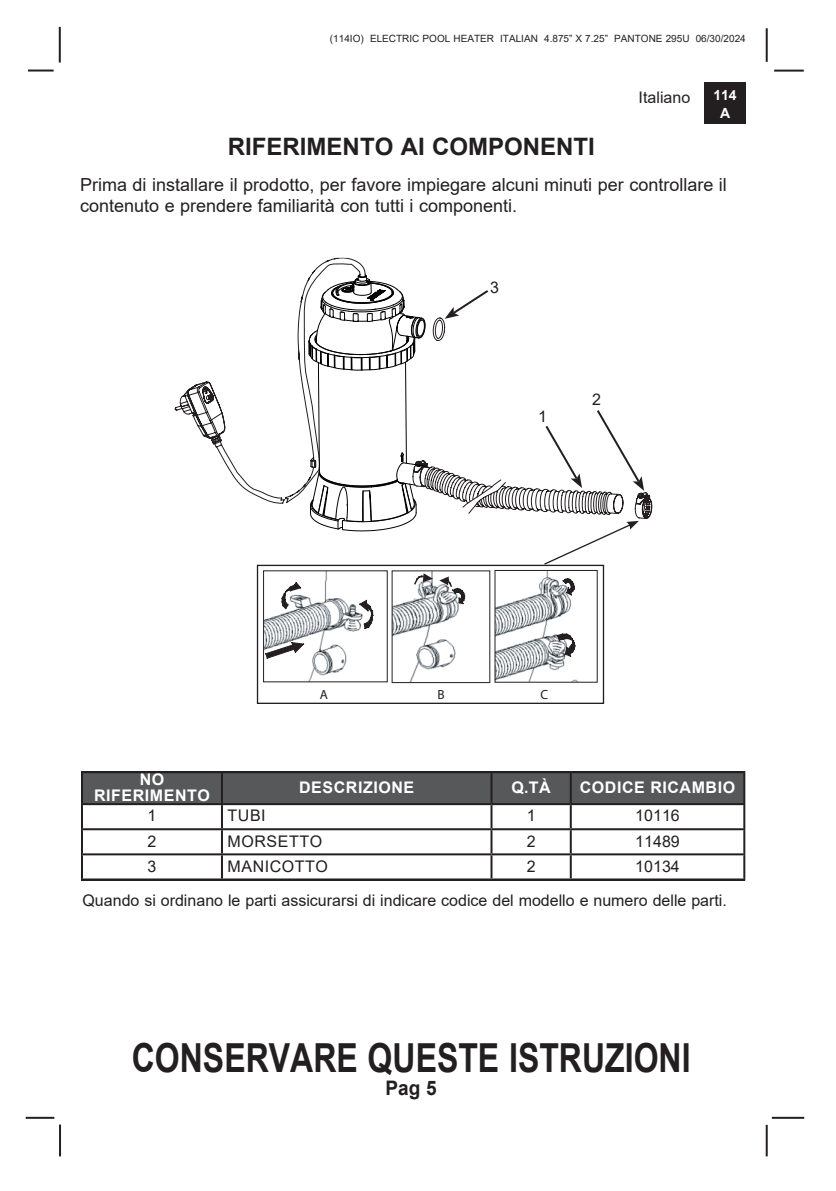
<style>
.page{position:relative;width:836px;height:1191px;background:#fff}
.page>*{position:absolute;margin:0;border:0;box-sizing:border-box;transform-origin:0 0}
.t1{font:700 40px "Arial";color:#231f20;scale:.8 1}
.t2{font:700 24px "Arial";color:#231f20}
.t3{font:700 20px "Arial";color:#231f20;scale:.95 1}
.t4{font:18px "Arial";color:#231f20}
.t5{font:16px "Arial";color:#231f20}
.t6{font:700 16px "Arial";letter-spacing:.035em;color:#fff}
.t7{font:16px "Arial";letter-spacing:.035em;color:#231f20}
.t8{font:700 14px/18px "Arial";color:#fff;text-align:center}
.t9{font:13.4px "Myriad";color:#231f20}
.t10{font:10px "Arial";color:#231f20}
</style>
<div class="page">
<hr style="left:771px;top:1116px;width:32px;height:2px;background:#231f20">
<hr style="left:773px;top:70px;width:30px;height:2px;background:#231f20">
<hr style="left:765px;top:28px;width:2px;height:34px;background:#231f20">
<hr style="left:765px;top:1124px;width:2px;height:32px;background:#231f20">
<hr style="left:28px;top:70px;width:26px;height:2px;background:#231f20">
<hr style="left:59px;top:27px;width:2px;height:36px;background:#231f20">
<hr style="left:59px;top:1124px;width:2px;height:32px;background:#231f20">
<hr style="left:26px;top:1116px;width:28px;height:2px;background:#231f20">
<div style="left:704px;top:83px;width:41px;height:41px;background:#231f20"></div>
<div style="left:83px;top:773px;width:660px;height:30px;background:#57585a"></div>
<svg style="left:83px;top:805px;width:660px;height:73px"></svg>
<hr style="left:81px;top:771px;width:141px;height:2px;background:#231f20">
<hr style="left:81px;top:773px;width:2px;height:30px;background:#231f20">
<hr style="left:222px;top:771px;width:269px;height:2px;background:#231f20">
<hr style="left:221px;top:773px;width:2px;height:30px;background:#231f20">
<hr style="left:491px;top:771px;width:79px;height:2px;background:#231f20">
<hr style="left:490px;top:773px;width:2px;height:30px;background:#231f20">
<hr style="left:570px;top:771px;width:175px;height:2px;background:#231f20">
<hr style="left:569px;top:773px;width:2px;height:30px;background:#231f20">
<hr style="left:743px;top:773px;width:2px;height:30px;background:#231f20">
<hr style="left:81px;top:803px;width:141px;height:2px;background:#231f20">
<hr style="left:81px;top:805px;width:2px;height:23px;background:#231f20">
<hr style="left:222px;top:803px;width:269px;height:2px;background:#231f20">
<hr style="left:221px;top:805px;width:2px;height:23px;background:#231f20">
<hr style="left:491px;top:803px;width:79px;height:2px;background:#231f20">
<hr style="left:490px;top:805px;width:2px;height:23px;background:#231f20">
<hr style="left:570px;top:803px;width:175px;height:2px;background:#231f20">
<hr style="left:569px;top:805px;width:2px;height:23px;background:#231f20">
<hr style="left:743px;top:805px;width:2px;height:23px;background:#231f20">
<hr style="left:81px;top:828px;width:141px;height:2px;background:#231f20">
<hr style="left:81px;top:830px;width:2px;height:23px;background:#231f20">
<hr style="left:222px;top:828px;width:269px;height:2px;background:#231f20">
<hr style="left:221px;top:830px;width:2px;height:23px;background:#231f20">
<hr style="left:491px;top:828px;width:79px;height:2px;background:#231f20">
<hr style="left:490px;top:830px;width:2px;height:23px;background:#231f20">
<hr style="left:570px;top:828px;width:175px;height:2px;background:#231f20">
<hr style="left:569px;top:830px;width:2px;height:23px;background:#231f20">
<hr style="left:743px;top:830px;width:2px;height:23px;background:#231f20">
<hr style="left:81px;top:853px;width:141px;height:2px;background:#231f20">
<hr style="left:81px;top:855px;width:2px;height:23px;background:#231f20">
<hr style="left:222px;top:853px;width:269px;height:2px;background:#231f20">
<hr style="left:221px;top:855px;width:2px;height:23px;background:#231f20">
<hr style="left:491px;top:853px;width:79px;height:2px;background:#231f20">
<hr style="left:490px;top:855px;width:2px;height:23px;background:#231f20">
<hr style="left:570px;top:853px;width:175px;height:2px;background:#231f20">
<hr style="left:569px;top:855px;width:2px;height:23px;background:#231f20">
<hr style="left:743px;top:855px;width:2px;height:23px;background:#231f20">
<hr style="left:81px;top:878px;width:141px;height:2px;background:#231f20">
<hr style="left:222px;top:878px;width:269px;height:2px;background:#231f20">
<hr style="left:491px;top:878px;width:79px;height:2px;background:#231f20">
<hr style="left:570px;top:878px;width:175px;height:2px;background:#231f20">
<svg style="left:174px;top:381px;width:90px;height:118px"></svg>
<img style="left:265px;top:572px;width:109px;height:108px">
<svg style="left:265px;top:642px;width:39px;height:16px"></svg>
<svg style="left:359px;top:600px;width:14px;height:29px"></svg>
<svg style="left:281px;top:582px;width:20px;height:27px"></svg>
<img style="left:394px;top:572px;width:72px;height:109px">
<svg style="left:413px;top:573px;width:20px;height:12px"></svg>
<svg style="left:439px;top:576px;width:26px;height:28px"></svg>
<img style="left:496px;top:572px;width:81px;height:108px">
<svg style="left:556px;top:633px;width:19px;height:24px"></svg>
<svg style="left:562px;top:578px;width:12px;height:17px"></svg>
<div style="left:257px;top:565px;width:347px;height:139px;border:1px solid #231f20"></div>
<svg style="left:297px;top:258px;width:355px;height:308px"></svg>
<p class="t10" style="left:330px;top:31px;width:417px">(114IO) ELECTRIC POOL HEATER ITALIAN 4.875” X 7.25” PANTONE 295U 06/30/2024</p>
<p class="t5" style="left:638px;top:87px;width:53px">Italiano</p>
<p class="t8" style="left:713px;top:86px;width:25px">114<br>A</p>
<p class="t2" style="left:228px;top:130px;width:368px">RIFERIMENTO AI COMPONENTI</p>
<p class="t4" style="left:80px;top:172px;width:648px">Prima di installare il prodotto, per favore impiegare alcuni minuti per controllare il</p>
<p class="t4" style="left:80px;top:194px;width:438px">contenuto e prendere familiarità con tutti i componenti.</p>
<p class="t5" style="left:490px;top:276px;width:10px">3</p>
<p class="t5" style="left:538px;top:406px;width:10px">1</p>
<p class="t5" style="left:592px;top:389px;width:10px">2</p>
<p class="t6" style="left:140px;top:768px;width:26px">NO</p>
<p class="t6" style="left:94px;top:784px;width:117px">RIFERIMENTO</p>
<p class="t9" style="left:320px;top:687px;width:10px">A</p>
<p class="t9" style="left:437px;top:687px;width:9px">B</p>
<p class="t9" style="left:540px;top:687px;width:9px">C</p>
<p class="t6" style="left:299px;top:776px;width:116px">DESCRIZIONE</p>
<p class="t6" style="left:511px;top:776px;width:41px">Q.TÀ</p>
<p class="t6" style="left:579px;top:776px;width:157px">CODICE RICAMBIO</p>
<p class="t5" style="left:147px;top:804px;width:10px">1</p>
<p class="t5" style="left:227px;top:804px;width:40px">TUBI</p>
<p class="t5" style="left:526px;top:804px;width:10px">1</p>
<p class="t5" style="left:635px;top:804px;width:46px">10116</p>
<p class="t5" style="left:147px;top:830px;width:10px">2</p>
<p class="t7" style="left:227px;top:830px;width:96px">MORSETTO</p>
<p class="t5" style="left:526px;top:830px;width:10px">2</p>
<p class="t5" style="left:635px;top:830px;width:46px">11489</p>
<p class="t5" style="left:147px;top:855px;width:10px">3</p>
<p class="t7" style="left:227px;top:855px;width:102px">MANICOTTO</p>
<p class="t5" style="left:526px;top:855px;width:10px">2</p>
<p class="t5" style="left:635px;top:855px;width:46px">10134</p>
<p class="t5" style="left:82px;top:889px;width:645px">Quando si ordinano le parti assicurarsi di indicare codice del modello e numero delle parti.</p>
<h1 class="t1" style="left:132px;top:1030px;width:699px">CONSERVARE QUESTE ISTRUZIONI</h1>
<p class="t3" style="left:385px;top:1074px;width:55px">Pag 5</p>
</div>
